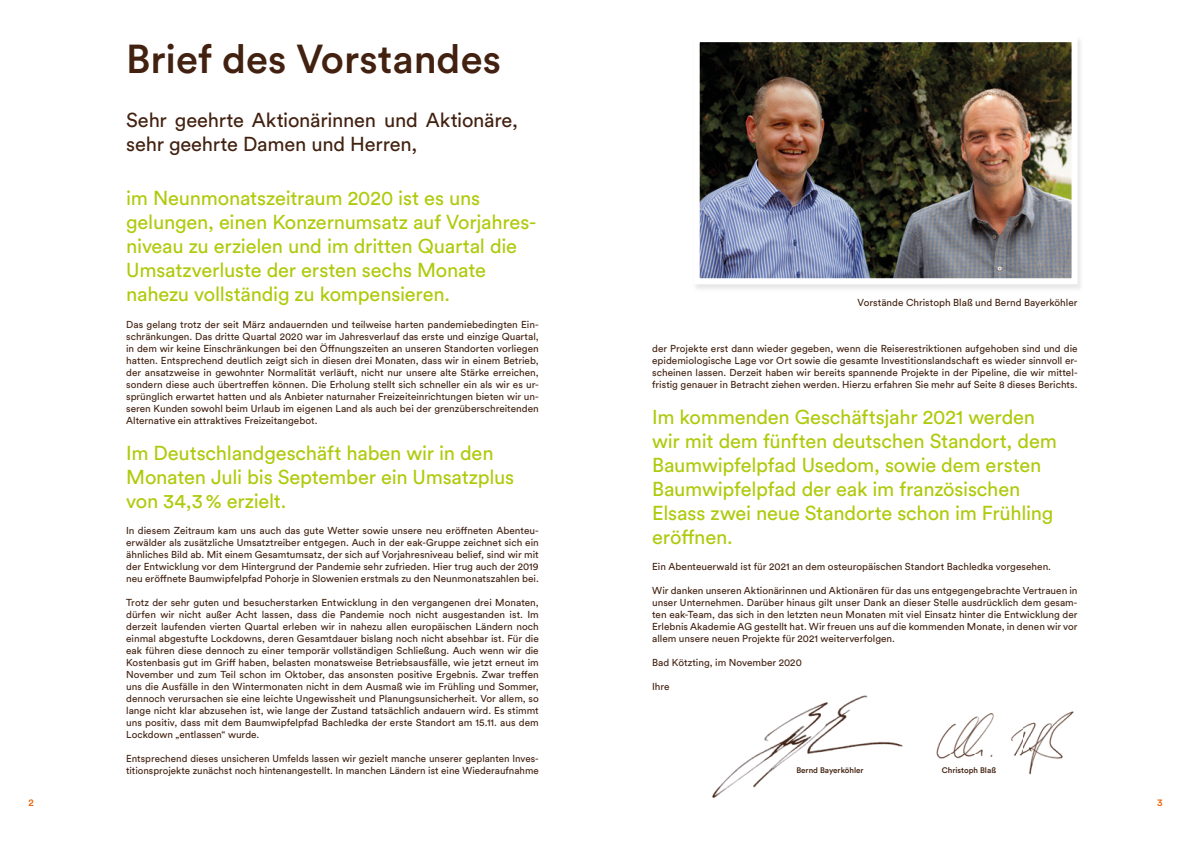
<style>
.page{position:relative;width:1191px;height:842px;background:#fff}
.page>*{position:absolute;margin:0;border:0;box-sizing:border-box;transform-origin:0 0}
.t1{font:500 40px "Circular Pro";color:#422110}
.t2{font:20px/24px "Circular Pro";letter-spacing:-.01em;color:#afca0b}
.t3{font:20px/24px "Circular Pro";letter-spacing:-.01em;color:#422110}
.t4{font:10px/12px "Circular Pro";color:#422110;text-align:justify}
.t5{font:500 10px "Circular Pro";color:#ec6608}
.t6{font:500 8px "Circular Pro";color:#422110}
</style>
<div class="page">
<img style="left:712px;top:695px;width:191px;height:104px">
<img style="left:936px;top:713px;width:87px;height:41px">
<img style="left:1023px;top:711px;width:51px;height:64px">
<img style="left:936px;top:754px;width:87px;height:5px">
<img style="left:700px;top:43px;width:370px;height:234px">
<div style="left:693px;top:36px;width:384px;height:248px;border:6px solid #fff"></div>
<h1 class="t1" style="left:126px;top:31px;width:376px">Brief des Vorstandes</h1>
<h2 class="t3" style="left:126px;top:107px;width:393px">Sehr geehrte Aktionärinnen und Aktionäre, sehr geehrte Damen und Herren,</h2>
<h2 class="t2" style="left:126px;top:185px;width:411px">im Neunmonatszeitraum 2020 ist es uns gelungen, einen Konzernumsatz auf Vorjahres&shy;niveau zu erzielen und im dritten Quartal die Umsatzverluste der ersten sechs Monate nahezu vollständig zu kompensieren.</h2>
<p class="t4" style="left:126px;top:318px;width:414px">Das gelang trotz der seit März andauernden und teilweise harten pandemiebedingten Ein&shy;schränkungen. Das dritte Quartal 2020 war im Jahresverlauf das erste und einzige Quartal, in dem wir keine Einschränkungen bei den Öffnungszeiten an unseren Standorten vorliegen hatten. Entsprechend deutlich zeigt sich in diesen drei Monaten, dass wir in einem Betrieb, der ansatzweise in gewohnter Normalität verläuft, nicht nur unsere alte Stärke erreichen, sondern diese auch übertreffen können. Die Erholung stellt sich schneller ein als wir es ur&shy;sprünglich erwartet hatten und als Anbieter naturnaher Freizeiteinrichtungen bieten wir un&shy;seren Kunden sowohl beim Urlaub im eigenen Land als auch bei der grenzüberschreitenden Alternative ein attraktives Freizeitangebot.</p>
<h2 class="t2" style="left:126px;top:440px;width:390px">Im Deutschlandgeschäft haben wir in den<br>Monaten Juli bis September ein Umsatzplus von 34,3 % erzielt.</h2>
<p class="t4" style="left:126px;top:524px;width:414px">In diesem Zeitraum kam uns auch das gute Wetter sowie unsere neu eröffneten Abenteu&shy;erwälder als zusätzliche Umsatztreiber entgegen. Auch in der eak-Gruppe zeichnet sich ein ähnliches Bild ab. Mit einem Gesamtumsatz, der sich auf Vorjahresniveau belief, sind wir mit der Entwicklung vor dem Hintergrund der Pandemie sehr zufrieden. Hier trug auch der 2019 neu eröffnete Baumwipfelpfad Pohorje in Slowenien erstmals zu den Neunmonatszahlen bei.</p>
<p class="t4" style="left:126px;top:596px;width:414px">Trotz der sehr guten und besucherstarken Entwicklung in den vergangenen drei Monaten, dürfen wir nicht außer Acht lassen, dass die Pandemie noch nicht ausgestanden ist. Im derzeit laufenden vierten Quartal erleben wir in nahezu allen europäischen Ländern noch einmal abgestufte Lockdowns, deren Gesamtdauer bislang noch nicht absehbar ist. Für die eak führen diese dennoch zu einer temporär vollständigen Schließung. Auch wenn wir die Kostenbasis gut im Griff haben, belasten monatsweise Betriebsausfälle, wie jetzt erneut im November und zum Teil schon im Oktober, das ansonsten positive Ergebnis. Zwar treffen uns die Ausfälle in den Wintermonaten nicht in dem Ausmaß wie im Frühling und Sommer, dennoch verursachen sie eine leichte Ungewissheit und Planungsunsicherheit. Vor allem, so lange nicht klar abzusehen ist, wie lange der Zustand tatsächlich andauern wird. Es stimmt uns positiv, dass mit dem Baumwipfelpfad Bachledka der erste Standort am 15.11. aus dem Lockdown „entlassen“ wurde.</p>
<p class="t4" style="left:126px;top:752px;width:414px">Entsprechend dieses unsicheren Umfelds lassen wir gezielt manche unserer geplanten Inves&shy;titionsprojekte zunächst noch hintenangestellt. In manchen Ländern ist eine Wiederaufnahme</p>
<p class="t4" style="left:857px;top:296px;width:221px">Vorstände Christoph Blaß und Bernd Bayerköhler</p>
<p class="t4" style="left:652px;top:342px;width:427px">der Projekte erst dann wieder gegeben, wenn die Reiserestriktionen aufgehoben sind und die epidemiologische Lage vor Ort sowie die gesamte Investitionslandschaft es wieder sinnvoll er&shy;scheinen lassen. Derzeit haben wir bereits spannende Projekte in der Pipeline, die wir mittel&shy;fristig genauer in Betracht ziehen werden. Hierzu erfahren Sie mehr auf Seite 8 dieses Berichts.</p>
<h2 class="t2" style="left:652px;top:404px;width:406px">Im kommenden Geschäftsjahr 2021 werden wir mit dem fünften deutschen Standort, dem Baumwipfelpfad Usedom, sowie dem ersten Baumwipfelpfad der eak im französischen Elsass zwei neue Standorte schon im Frühling eröffnen.</h2>
<p class="t4" style="left:652px;top:560px;width:400px">Ein Abenteuerwald ist für 2021 an dem osteuropäischen Standort Bachledka vorgesehen.</p>
<p class="t4" style="left:652px;top:584px;width:427px">Wir danken unseren Aktionärinnen und Aktionären für das uns entgegengebrachte Vertrauen in unser Unternehmen. Darüber hinaus gilt unser Dank an dieser Stelle ausdrücklich dem gesam&shy;ten eak-Team, das sich in den letzten neun Monaten mit viel Einsatz hinter die Entwicklung der Erlebnis Akademie AG gestellt hat. Wir freuen uns auf die kommenden Monate, in denen wir vor allem unsere neuen Projekte für 2021 weiterverfolgen.</p>
<p class="t4" style="left:652px;top:656px;width:151px">Bad Kötzting, im November 2020</p>
<p class="t4" style="left:652px;top:680px;width:19px">Ihre</p>
<p class="t6" style="left:796px;top:764px;width:69px">Bernd Bayerköhler</p>
<p class="t6" style="left:941px;top:764px;width:56px">Christoph Blaß</p>
<p class="t5" style="left:28px;top:795px;width:7px">2</p>
<p class="t5" style="left:1157px;top:795px;width:7px">3</p>
</div>
